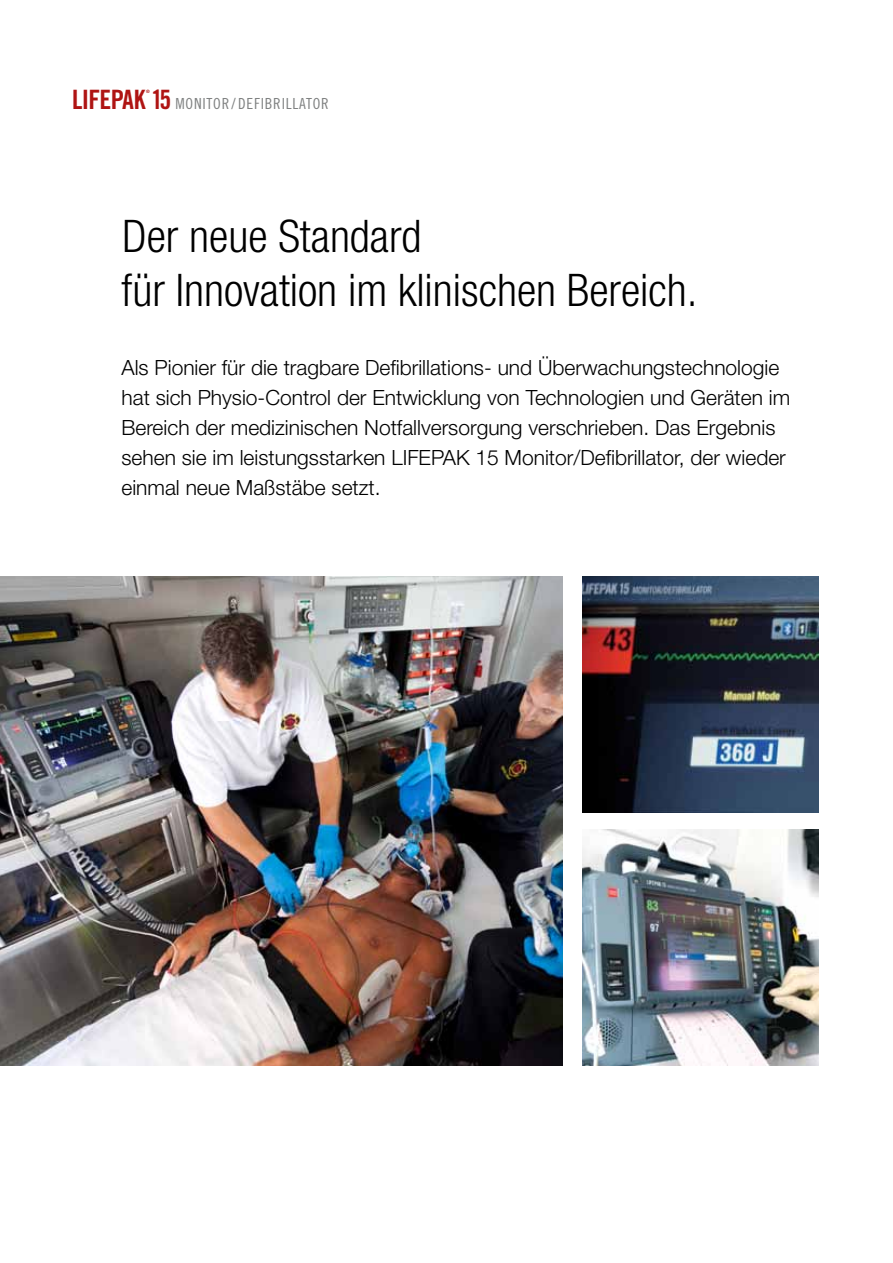
<style>
.page{position:relative;width:893px;height:1263px;background:#fff}
.page>*{position:absolute;margin:0;border:0;box-sizing:border-box;transform-origin:0 0}
.t1{font:300 condensed 45px/54px "Helvetica Neue LT Std";color:#000}
.t2{font:26.7px "Trade Gothic LT Std Bd Cn 20";letter-spacing:-.025em;color:#af1413}
.t3{font:300 21px/30px "Helvetica Neue LT Std";color:#000}
.t4{font:15.3px "Trade Gothic LT Std Cn 18";letter-spacing:.05em;color:#7f8181}
.t5{font:4.65px "Trade Gothic LT Std Bd Cn 20";color:#af1413}
.s1{font-family:"Trade Gothic LT Std Bd Cn 20";font-size:26.7px;color:#af1413}
</style>
<div class="page">
<img style="left:583px;top:576px;width:236px;height:236px">
<img style="left:0;top:576px;width:562px;height:490px">
<img style="left:583px;top:830px;width:236px;height:236px">
<p class="t2" style="left:72px;top:84px;width:75px">LIFEPAK</p>
<p class="t5" style="left:146px;top:89px;width:5px">®</p>
<p class="t4" style="left:151px;top:95px;width:179px"><span class="s1">15</span> MONITOR/DEFIBRILLATOR</p>
<h1 class="t1" style="left:122px;top:209px;width:577px">Der neue Standard<br>für Innovation im klinischen Bereich.</h1>
<p class="t3" style="left:122px;top:352px;width:670px">Als Pionier für die tragbare Defibrillations- und Überwachungstechnologie hat sich Physio-Control der Entwicklung von Technologien und Geräten im Bereich der medizinischen Notfallversorgung verschrieben. Das Ergebnis sehen sie im leistungsstarken LIFEPAK 15 Monitor/Defibrillator, der wieder einmal neue Maßstäbe setzt.</p>
</div>
